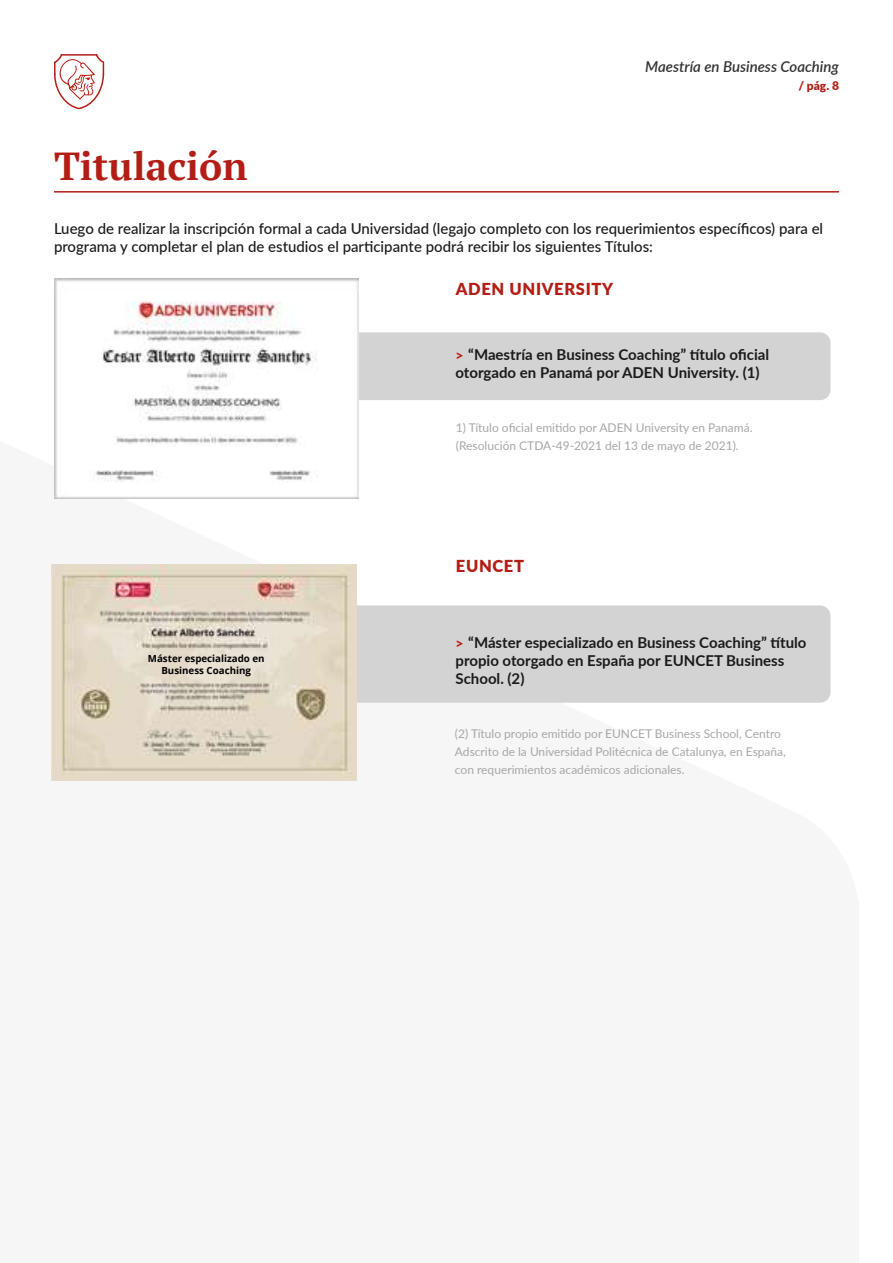
<style>
.page{position:relative;width:893px;height:1263px;background:#fff}
.page>*{position:absolute;margin:0;border:0;box-sizing:border-box;transform-origin:0 0}
.t1{font:700 39px "PT Serif";color:#b31d15}
.t2{font:900 16.5px "Lato";letter-spacing:.04em;color:#b31d15}
.t3{font:500 15px/18px "Lato";color:#1a1a1a}
.t4{font:700 15px/18px "Lato";color:#1a1a1a}
.t5{font:italic 600 15px "Lato";color:#333}
.t6{font:12px/18px "Lato";color:#a7a7a7}
.t7{font:900 12px "Lato";color:#b31d15}
.t8{font:700 9.75px/11.7px "Open Sans";color:#000;text-align:center}
.s1{color:#b31d15}
</style>
<div class="page">
<svg style="left:54px;top:54px;width:51px;height:56px"></svg>
<div style="left:54px;top:332px;width:777px;height:68px;background:#d3d3d3;border-radius:11px"></div>
<hr style="left:54px;top:191px;width:785px;height:2px;background:#b21c14">
<img style="left:54px;top:278px;width:305px;height:220px">
<div style="left:54px;top:605px;width:777px;height:98px;background:#d3d3d3;border-radius:11px"></div>
<img style="left:52px;top:564px;width:305px;height:217px">
<h1 class="t1" style="left:54px;top:141px;width:195px">Titulación</h1>
<p class="t5" style="left:645px;top:56px;width:195px">Maestría en Business Coaching</p>
<p class="t7" style="left:798px;top:77px;width:42px">/ pág. 8</p>
<p class="t3" style="left:54px;top:219px;width:771px">Luego de realizar la inscripción formal a cada Universidad (legajo completo con los requerimientos específicos) para el programa y completar el plan de estudios el participante podrá recibir los siguientes Títulos:</p>
<h2 class="t2" style="left:456px;top:276px;width:159px">ADEN UNIVERSITY</h2>
<p class="t4" style="left:455px;top:345px;width:315px"><span class="s1">һ</span> “Maestría en Business Coaching” título oficial otorgado en Panamá por ADEN University. (1)</p>
<p class="t6" style="left:456px;top:418px;width:298px">1) Título oficial emitido por ADEN University en Panamá. (Resolución CTDA-49-2021 del 13 de mayo de 2021).</p>
<p class="t8" style="left:148px;top:652px;width:118px">Máster especializado en<br>Business Coaching</p>
<h2 class="t2" style="left:456px;top:553px;width:70px">EUNCET</h2>
<p class="t4" style="left:455px;top:633px;width:353px"><span class="s1">һ</span> “Máster especializado en Business Coaching” título propio otorgado en España por EUNCET Business<br>School. (2)</p>
<p class="t6" style="left:455px;top:724px;width:332px">(2) Título propio emitido por EUNCET Business School, Centro<br>Adscrito de la Universidad Politécnica de Catalunya, en España, con requerimientos académicos adicionales.</p>
</div>
